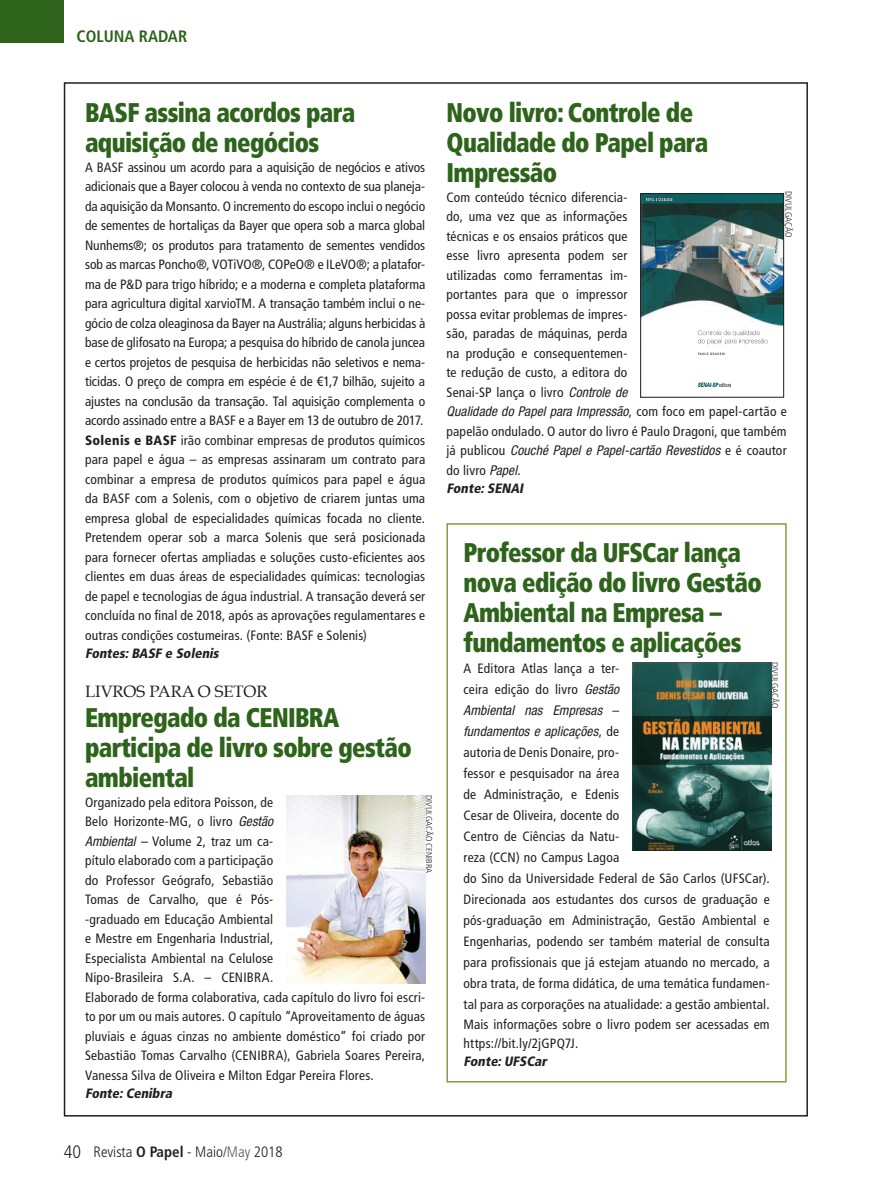
<style>
.page{position:relative;width:893px;height:1191px;background:#fff}
.page>*{position:absolute;margin:0;border:0;box-sizing:border-box;transform-origin:0 0}
.t1{font:900 condensed 27px/30px "Frutiger LT Std";letter-spacing:-.025em;color:#2d631a;scale:.9 1}
.t2{font:16.5px "Book Antiqua";color:#231f20}
.t3{font:700 condensed 16.5px "Frutiger LT Std";color:#2d631a}
.t4{font:300 condensed 15px "Frutiger LT Std";color:#231f20}
.t5{font:condensed 13.5px/19.5px "Frutiger LT Std";letter-spacing:.01em;color:#231f20}
.t6{font:italic condensed 13.5px/21px "Helvetica Neue LT Std";letter-spacing:.005em;color:#231f20}
.t7{font:italic 900 condensed 13.5px/18.1px "Frutiger LT Std";color:#231f20}
.t8{font:300 condensed 9px "Frutiger LT Std";color:#231f20}
.s1{font-weight:900}
.s2{font-family:"Helvetica Neue LT Std";font-style:italic}
.s3{font-family:"Frutiger LT Std";font-style:normal}
.s4{font-weight:400;font-style:normal}
.s5{font-family:"Helvetica Neue LT Std";font-weight:400}
.s6{font-size:18px}
.s7{font-weight:700}
.s8{color:#57585a}
</style>
<div class="page">
<div style="left:0;top:0;width:64px;height:43px;background:#2d631a"></div>
<div style="left:446px;top:523px;width:341px;height:559px;border:2px solid #81a32a"></div>
<img style="left:286px;top:795px;width:139px;height:188px">
<img style="left:632px;top:662px;width:139px;height:188px">
<img style="left:642px;top:195px;width:140px;height:192px">
<img style="left:699px;top:330px;width:69px;height:24px">
<img style="left:699px;top:383px;width:20px;height:3px">
<img style="left:646px;top:198px;width:27px;height:2px">
<svg style="left:719px;top:383px;width:12px;height:3px"></svg>
<svg style="left:731px;top:222px;width:2px;height:13px"></svg>
<svg style="left:772px;top:274px;width:4px;height:3px"></svg>
<img style="left:675px;top:250px;width:9px;height:20px">
<svg style="left:775px;top:245px;width:2px;height:7px"></svg>
<div style="left:640px;top:193px;width:144px;height:205px;border:1px solid #231f20"></div>
<p class="t3" style="left:77px;top:27px;width:112px">COLUNA RADAR</p>
<h1 class="t1" style="left:85px;top:98px;width:302px">BASF assina acordos para aquisição de negócios</h1>
<p class="t5" style="left:85px;top:157px;width:342px">A BASF assinou um acordo para a aquisição de negócios e ativos adicionais que a Bayer colocou à venda no contexto de sua planeja&shy;da aquisição da Monsanto. O incremento do escopo inclui o negócio de sementes de hortaliças da Bayer que opera sob a marca global Nunhems®; os produtos para tratamento de sementes vendidos sob as marcas Poncho®, VOTiVO®, COPeO® e ILeVO®; a platafor&shy;ma de P&amp;D para trigo híbrido; e a moderna e completa plataforma para agricultura digital xarvioTM. A transação também inclui o ne&shy;gócio de colza oleaginosa da Bayer na Austrália; alguns herbicidas à base de glifosato na Europa; a pesquisa do híbrido de canola juncea e certos projetos de pesquisa de herbicidas não seletivos e nema&shy;ticidas. O preço de compra em espécie é de €1,7 bilhão, sujeito a ajustes na conclusão da transação. Tal aquisição complementa o acordo assinado entre a BASF e a Bayer em 13 de outubro de 2017.<br><span class="s1">Solenis e BASF</span> irão combinar empresas de produtos químicos para papel e água – as empresas assinaram um contrato para combinar a empresa de produtos químicos para papel e água da BASF com a Solenis, com o objetivo de criarem juntas uma empresa global de especialidades químicas focada no cliente.<br>Pretendem operar sob a marca Solenis que será posicionada para fornecer ofertas ampliadas e soluções custo-eficientes aos clientes em duas áreas de especialidades químicas: tecnologias de papel e tecnologias de água industrial. A transação deverá ser concluída no final de 2018, após as aprovações regulamentares e outras condições costumeiras. (Fonte: BASF e Solenis)</p>
<p class="t7" style="left:85px;top:644px;width:138px">Fontes:BASF e Solenis</p>
<p class="t2" style="left:85px;top:681px;width:184px">LIVROS PARA O SETOR</p>
<h1 class="t1" style="left:85px;top:702px;width:365px">Empregado da CENIBRA participa de livro sobre gestão ambiental</h1>
<p class="t5" style="left:85px;top:792px;width:342px">Organizado pela editora Poisson, de<br>Belo Horizonte-MG, o livro <span class="s2">Gestão<br>Ambiental –</span> Volume 2, traz um ca-<br>pítulo elaborado com a participação<br>do Professor Geógrafo, Sebastião<br>Tomas de Carvalho, que é Pós-<br>-graduado em Educação Ambiental<br>e Mestre em Engenharia Industrial,<br>Especialista Ambiental na Celulose<br>Nipo-Brasileira S.A. – CENIBRA.<br>Elaborado de forma colaborativa, cada capítulo do livro foi escri&shy;to por um ou mais autores. O capítulo “Aproveitamento de águas pluviais e águas cinzas no ambiente doméstico” foi criado por Sebastião Tomas Carvalho (CENIBRA), Gabriela Soares Pereira, Vanessa Silva de Oliveira e Milton Edgar Pereira Flores.</p>
<p class="t7" style="left:85px;top:1084px;width:91px">Fonte:Cenibra</p>
<p class="t8" style="left:434px;top:795px;width:79px;rotate:90deg">DIVULGAÇÃO CENIBRA</p>
<h1 class="t1" style="left:446px;top:98px;width:292px">Novo livro: Controle de<br>Qualidade do Papel para<br>Impressão</h1>
<p class="t5" style="left:446px;top:187px;width:182px;text-align:justify">Com conteúdo técnico diferencia&shy;do, uma vez que as informações técnicas e os ensaios práticos que esse livro apresenta podem ser utilizadas como ferramentas im&shy;portantes para que o impressor possa evitar problemas de impres&shy;são, paradas de máquinas, perda na produção e consequentemen&shy;te redução de custo, a editora do Senai-SP lança o livro <span class="s2">Controle de</span></p>
<p class="t6" style="left:446px;top:401px;width:342px">Qualidade do Papel para Impressão<span class="s3">, com foco em papel-cartão e</span></p>
<p class="t5" style="left:446px;top:421px;width:342px">papelão ondulado. O autor do livro é Paulo Dragoni, que também</p>
<p class="t6" style="left:446px;top:440px;width:342px"><span class="s3">já publicou</span> Couché Papel e Papel-cartão Revestidos <span class="s3">e é coautor</span></p>
<p class="t7" style="left:446px;top:461px;width:81px"><span class="s4">do livro</span> <span class="s5">Papel</span><span class="s4">.<br></span>Fonte:SENAI</p>
<p class="t8" style="left:794px;top:191px;width:47px;rotate:90deg">DIVULGAÇÃO</p>
<h1 class="t1" style="left:463px;top:537px;width:333px">Professor da UFSCar lança nova edição do livro Gestão<br>Ambiental na Empresa – fundamentos e aplicações</h1>
<p class="t5" style="left:463px;top:658px;width:157px;line-height:21px">A Editora Atlas lança a ter&shy;ceira edição do livro <span class="s2">Gestão</span></p>
<p class="t6" style="left:463px;top:700px;width:157px">Ambiental nas Empresas <span class="s3">– </span>fundamentos e aplicações<span class="s3">, de</span></p>
<p class="t5" style="left:463px;top:742px;width:308px;line-height:21px">autoria de Denis Donaire, pro-<br>fessor e pesquisador na área<br>de Administração, e Edenis<br>Cesar de Oliveira, docente do<br>Centro de Ciências da Natu-<br>reza (CCN) no Campus Lagoa<br>do Sino da Universidade Federal de São Carlos (UFSCar).<br>Direcionada aos estudantes dos cursos de graduação e pós-graduação em Administração, Gestão Ambiental e Engenharias, podendo ser também material de consulta para profissionais que já estejam atuando no mercado, a obra trata, de forma didática, de uma temática fundamen&shy;tal para as corporações na atualidade: a gestão ambiental.</p>
<p class="t5" style="left:463px;top:1014px;width:308px">Mais informações sobre o livro podem ser acessadas em https://bit.ly/2jGPQ7J.</p>
<p class="t7" style="left:463px;top:1052px;width:87px">Fonte:UFSCar</p>
<p class="t8" style="left:780px;top:662px;width:47px;rotate:90deg">DIVULGAÇÃO</p>
<p class="t4" style="left:64px;top:1142px;width:220px"><span class="s6">40</span> Revista <span class="s7">O Papel</span> - Maio/<span class="s8">May</span> 2018</p>
</div>
